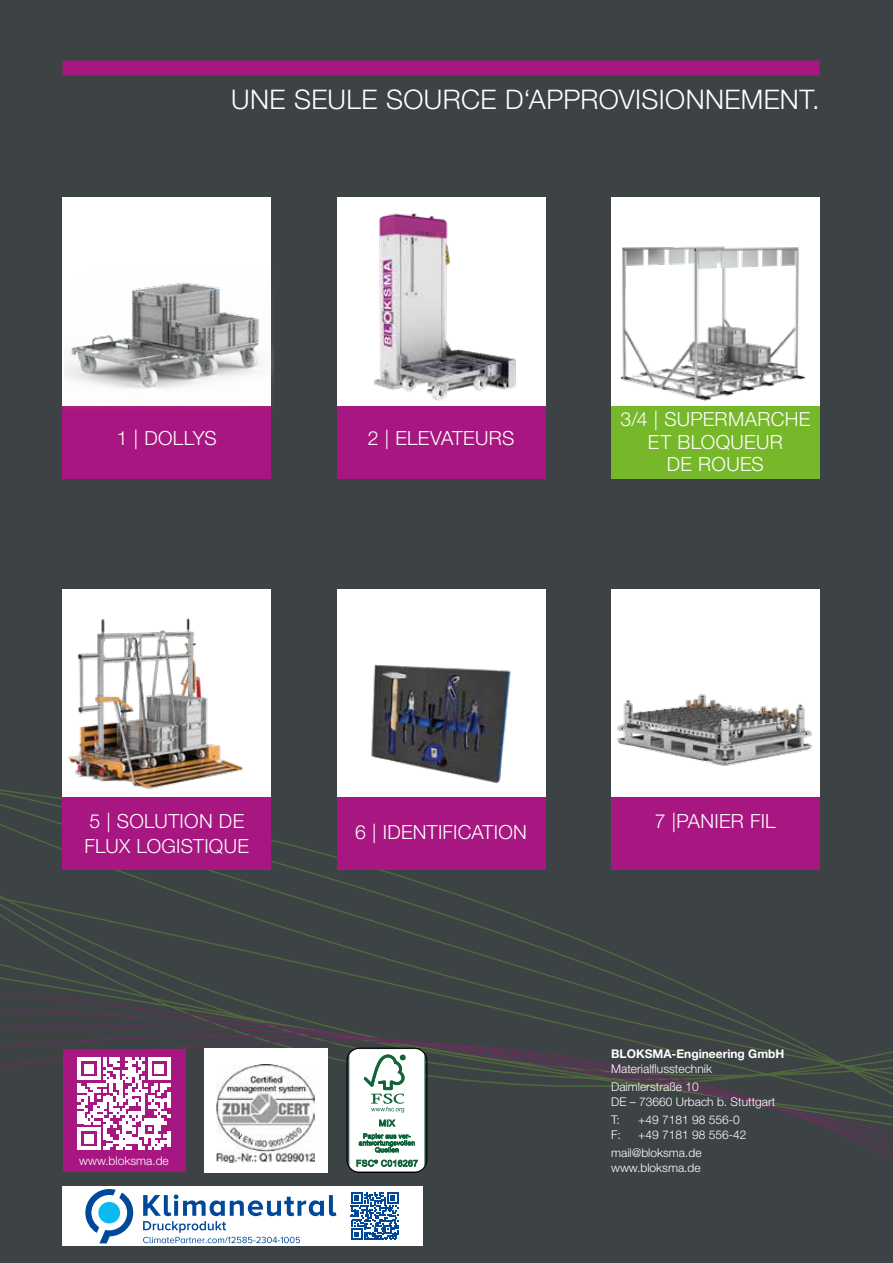
<style>
.page{position:relative;width:893px;height:1263px;background:#3d4245}
.page>*{position:absolute;margin:0;border:0;box-sizing:border-box;transform-origin:0 0}
.t1{font:300 27px "Helvetica Neue LT Pro";letter-spacing:.015em;color:#fff}
.t2{font:300 19.5px/22.5px "Helvetica Neue LT Pro";letter-spacing:.015em;color:#fff}
.t3{font:300 12px/18px "Helvetica Neue LT Pro";color:#fff}
.t4{font:700 12px "Helvetica Neue LT Pro";color:#fff}
</style>
<div class="page">
<svg style="left:0;top:897px;width:893px;height:349px"></svg>
<div style="left:63px;top:61px;width:756px;height:15px;background:#a71681"></div>
<div style="left:63px;top:589px;width:208px;height:208px;background:#fff"></div>
<div style="left:63px;top:797px;width:208px;height:73px;background:#a71681"></div>
<img style="left:69px;top:618px;width:174px;height:171px">
<div style="left:611px;top:589px;width:208px;height:208px;background:#fff"></div>
<div style="left:611px;top:797px;width:208px;height:73px;background:#a71681"></div>
<img style="left:617px;top:694px;width:195px;height:72px">
<div style="left:337px;top:589px;width:208px;height:208px;background:#fff"></div>
<div style="left:337px;top:797px;width:208px;height:73px;background:#a71681"></div>
<img style="left:371px;top:664px;width:140px;height:119px">
<div style="left:63px;top:406px;width:208px;height:72px;background:#a71681"></div>
<img style="left:65px;top:200px;width:208px;height:206px">
<div style="left:611px;top:198px;width:208px;height:208px;background:#fff"></div>
<div style="left:611px;top:406px;width:208px;height:72px;background:#76b82a"></div>
<img style="left:621px;top:246px;width:185px;height:155px">
<div style="left:337px;top:198px;width:208px;height:208px;background:#fff"></div>
<div style="left:337px;top:406px;width:208px;height:72px;background:#a71681"></div>
<img style="left:374px;top:213px;width:142px;height:188px">
<div style="left:63px;top:1049px;width:122px;height:122px;background:#a71681"></div>
<svg style="left:78px;top:1057px;width:92px;height:93px"></svg>
<hr style="left:167px;top:1131px;width:3px;height:16px;background:#fff">
<div style="left:204px;top:1049px;width:123px;height:124px;background:#fff"></div>
<img style="left:216px;top:1064px;width:98px;height:98px">
<svg style="left:348px;top:1048px;width:77px;height:124px;background:#d3e1da"></svg>
<div style="left:346px;top:1047px;width:81px;height:126px;border:1px solid #000;border-radius:13px"></div>
<div style="left:63px;top:1186px;width:360px;height:60px;background:#fff"></div>
<svg style="left:85px;top:1189px;width:48px;height:54px"></svg>
<svg style="left:351px;top:1192px;width:48px;height:48px"></svg>
<svg style="left:143px;top:1194px;width:193px;height:49px"></svg>
<h1 class="t1" style="left:231px;top:82px;width:590px">UNE SEULE SOURCE D‘APPROVISIONNEMENT.</h1>
<h2 class="t2" style="left:117px;top:427px;width:101px">1 | DOLLYS</h2>
<h2 class="t2" style="left:368px;top:427px;width:148px">2 | ELEVATEURS</h2>
<h2 class="t2" style="left:620px;top:408px;width:191px;text-align:center">3/4 | SUPERMARCHE<br>ET BLOQUEUR<br>DE ROUES</h2>
<h2 class="t2" style="left:84px;top:807px;width:166px;line-height:25.5px">5 | SOLUTION DE<br>FLUX LOGISTIQUE</h2>
<h2 class="t2" style="left:655px;top:809px;width:122px">7 |PANIER FIL</h2>
<h2 class="t2" style="left:355px;top:820px;width:173px">6 | IDENTIFICATION</h2>
<p class="t3" style="left:79px;top:1151px;width:91px">www.bloksma.de</p>
<p class="t4" style="left:611px;top:1046px;width:175px">BLOKSMA-Engineering GmbH</p>
<p class="t3" style="left:611px;top:1059px;width:102px">Materialflusstechnik<br>Daimlerstraße 10</p>
<p class="t3" style="left:611px;top:1092px;width:166px">DE – 73660 Urbach b. Stuttgart<br>T:</p>
<p class="t3" style="left:638px;top:1110px;width:103px">+49 7181 98 556-0</p>
<p class="t3" style="left:611px;top:1125px;width:11px">F:</p>
<p class="t3" style="left:611px;top:1125px;width:137px;text-indent:27px">+49 7181 98 556-42 mail@bloksma.de</p>
<p class="t3" style="left:611px;top:1158px;width:91px">www.bloksma.de</p>
</div>
